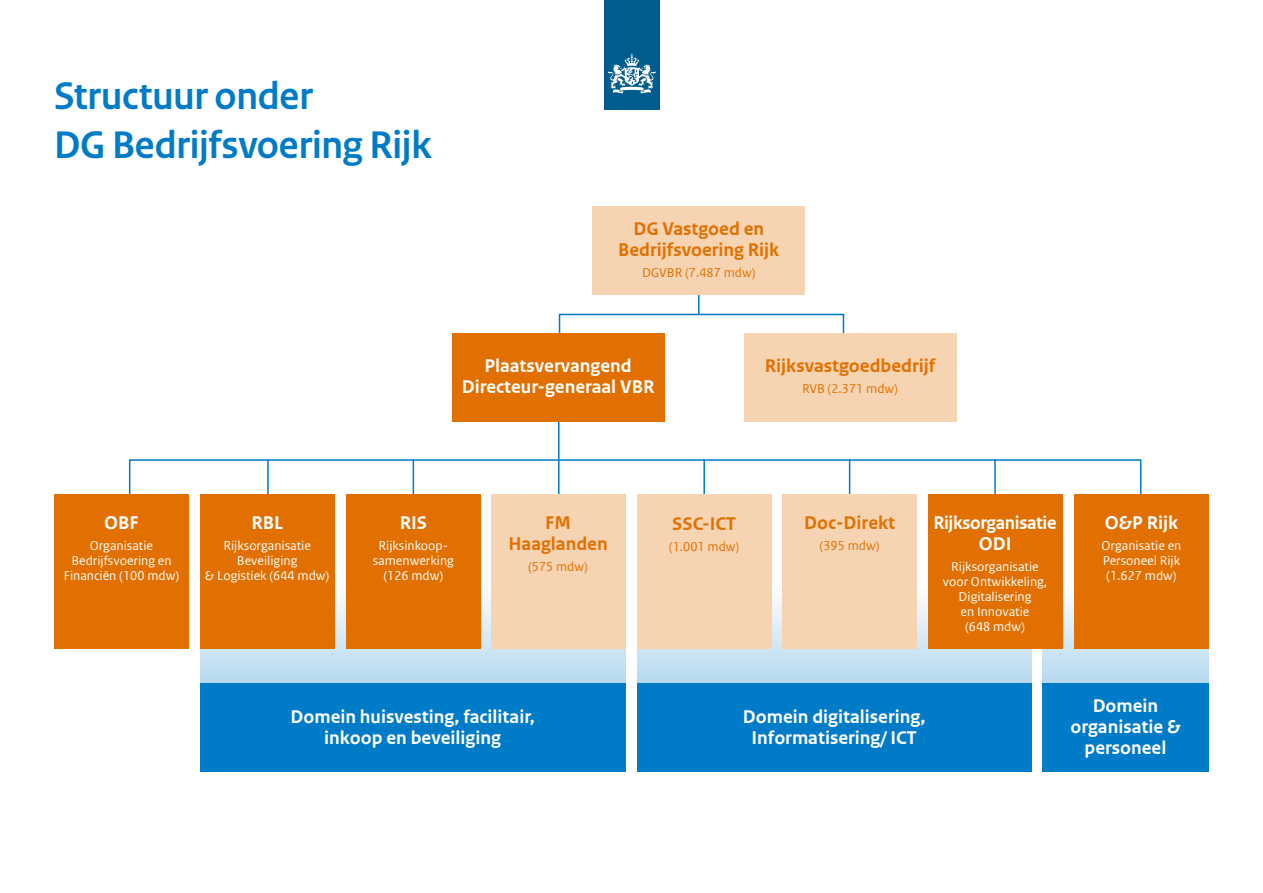
<style>
.page{position:relative;width:1263px;height:893px;background:#fff}
.page>*{position:absolute;margin:0;border:0;box-sizing:border-box;transform-origin:0 0}
.t1{font:700 40.5px "Rijksoverheid Sans Heading";letter-spacing:-.005em;color:#007bc7}
.Default{font:700 19.35px/21px "Rijksoverheid Sans Web Text";color:#fff;text-align:center}
.Default-2{font:700 19.35px/21px "Rijksoverheid Sans Web Text";color:#e17000;text-align:center}
.Default-3{font:700 19.35px/21px "Rijksoverheid Sans Web Text";letter-spacing:-.02em;color:#fff;text-align:center}
.Default-4{font:13.5px/15px "Rijksoverheid Sans Web Text";color:#fff;text-align:center}
.Default-5{font:13.5px "Rijksoverheid Sans Web Text";color:#e17000}
</style>
<div class="page">
<div style="left:200px;top:585px;width:425px;height:98px;background:linear-gradient(to bottom,#fffefe,#b6d9ee)"></div>
<div style="left:637px;top:585px;width:394px;height:98px;background:linear-gradient(to bottom,#fffefe,#b6d9ee)"></div>
<svg style="left:1042px;top:585px;width:167px;height:98px;background:#c6ddea"></svg>
<svg style="left:128px;top:459px;width:1014px;height:73px"></svg>
<svg style="left:558px;top:313px;width:287px;height:62px"></svg>
<hr style="left:267px;top:459px;width:2px;height:71px;background:#007bc7">
<hr style="left:413px;top:459px;width:1px;height:67px;background:#007bc7">
<hr style="left:558px;top:417px;width:1px;height:113px;background:#007bc7">
<hr style="left:703px;top:459px;width:2px;height:67px;background:#007bc7">
<hr style="left:698px;top:248px;width:1px;height:67px;background:#007bc7">
<hr style="left:849px;top:459px;width:1px;height:71px;background:#007bc7">
<hr style="left:994px;top:459px;width:2px;height:67px;background:#007bc7">
<div style="left:604px;top:0;width:55px;height:109px;background:#005b8f"></div>
<svg style="left:608px;top:54px;width:48px;height:40px"></svg>
<div style="left:592px;top:206px;width:213px;height:89px;background:#f6d4b2"></div>
<div style="left:744px;top:333px;width:212px;height:88px;background:#f6d4b2"></div>
<div style="left:452px;top:333px;width:212px;height:88px;background:#e17000"></div>
<div style="left:54px;top:494px;width:135px;height:154px;background:#e17000"></div>
<div style="left:637px;top:495px;width:135px;height:154px;background:#f6d4b2"></div>
<div style="left:200px;top:494px;width:135px;height:154px;background:#e17000"></div>
<div style="left:782px;top:494px;width:135px;height:154px;background:#f6d4b2"></div>
<div style="left:346px;top:494px;width:135px;height:154px;background:#e17000"></div>
<div style="left:927px;top:494px;width:135px;height:155px;background:#e17000"></div>
<div style="left:491px;top:494px;width:134px;height:154px;background:#f6d4b2"></div>
<div style="left:1074px;top:494px;width:135px;height:154px;background:#e17000"></div>
<div style="left:200px;top:683px;width:425px;height:89px;background:#007bc7"></div>
<div style="left:637px;top:683px;width:394px;height:89px;background:#007bc7"></div>
<div style="left:1042px;top:683px;width:167px;height:89px;background:#007bc7"></div>
<p class="t1" style="left:54px;top:73px;width:260px">Structuur onder</p>
<p class="t1" style="left:54px;top:122px;width:379px">DG Bedrijfsvoering Rijk</p>
<p class="Default-2" style="left:618px;top:218px;width:163px">DG Vastgoed en<br>Bedrijfsvoering Rijk</p>
<p class="Default-5" style="left:642px;top:265px;width:115px">DGVBR (7.487 mdw)</p>
<p class="Default" style="left:462px;top:356px;width:194px">Plaatsvervangend<br>Directeur-generaal VBR</p>
<p class="Default-2" style="left:765px;top:355px;width:172px">Rijksvastgoedbedrijf</p>
<p class="Default-5" style="left:802px;top:381px;width:98px">RVB (2.371 mdw)</p>
<p class="Default" style="left:104px;top:512px;width:36px">OBF</p>
<p class="Default-4" style="left:64px;top:538px;width:117px">Organisatie<br>Bedrijfsvoering en<br>Financiën (100 mdw)</p>
<p class="Default" style="left:251px;top:512px;width:33px">RBL</p>
<p class="Default-4" style="left:205px;top:538px;width:126px">Rijksorganisatie<br>Beveiliging<br>&amp; Logistiek (644 mdw)</p>
<p class="Default" style="left:400px;top:512px;width:29px">RIS</p>
<p class="Default-4" style="left:373px;top:538px;width:83px">Rijksinkoop&shy;samenwerking (126 mdw)</p>
<p class="Default-2" style="left:508px;top:512px;width:101px">FM<br>Haaglanden</p>
<p class="Default-5" style="left:528px;top:559px;width:61px">(575 mdw)</p>
<p class="Default-2" style="left:672px;top:513px;width:65px">SSC-ICT</p>
<p class="Default-5" style="left:669px;top:539px;width:72px">(1.001 mdw)</p>
<p class="Default-2" style="left:804px;top:512px;width:93px">Doc-Direkt</p>
<p class="Default-5" style="left:820px;top:538px;width:61px">(395 mdw)</p>
<p class="Default-3" style="left:933px;top:512px;width:124px">Rijksorganisatie<br>ODI</p>
<p class="Default-4" style="left:943px;top:559px;width:106px">Rijksorganisatie voor Ontwikkeling,<br>Digitalisering<br>en Innovatie<br>(648 mdw)</p>
<p class="Default" style="left:1105px;top:512px;width:75px">O&amp;P Rijk</p>
<p class="Default-4" style="left:1101px;top:538px;width:81px;text-align:justify">Organisatie en Personeel Rijk (1.627 mdw)</p>
<p class="Default" style="left:290px;top:706px;width:246px">Domein huisvesting, facilitair, inkoop en beveiliging</p>
<p class="Default" style="left:743px;top:706px;width:184px">Domein digitalisering,<br>Informatisering/ ICT</p>
<p class="Default" style="left:1070px;top:696px;width:112px">Domein organisatie &amp; personeel</p>
</div>
